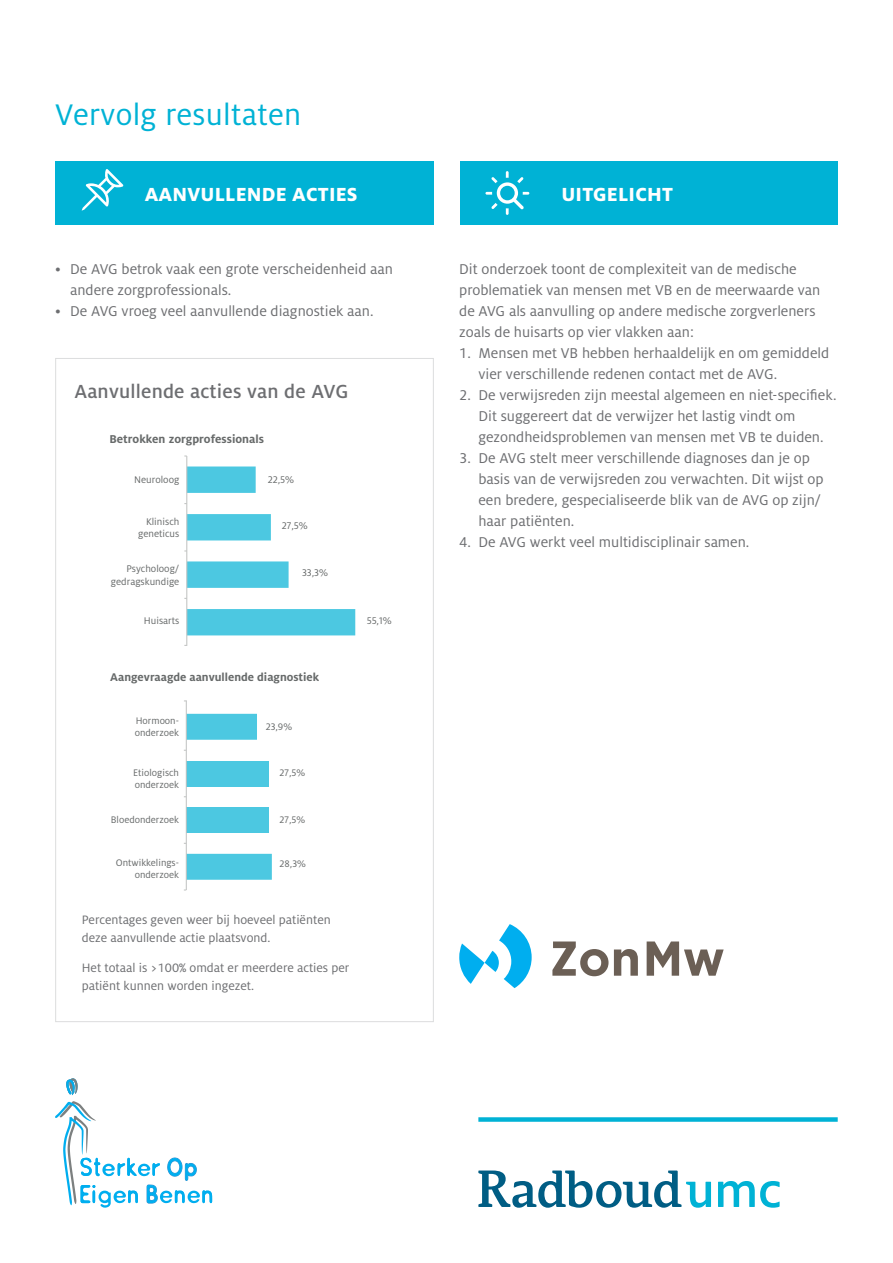
<style>
.page{position:relative;width:893px;height:1263px;background:#fff}
.page>*{position:absolute;margin:0;border:0;box-sizing:border-box;transform-origin:0 0}
.t1{font:33px "Milo OT";letter-spacing:.01em;color:#00b2d5}
.t2{font:800 21px "Milo OT";letter-spacing:.01em;color:#fff}
.t3{font:500 21px "Milo Pro";letter-spacing:.01em;color:#6d6e71}
.t4{font:15.75px/21px "Milo OT";color:#6d6e71}
.t5{font:13.5px/18px "Milo OT";color:#6d6e71}
.t6{font:700 12.6px "Milo OT";color:#676a6a}
.t7{font:700 12.3px "Milo OT";color:#676a6a}
.t8{font:10.65px/12.9px "Milo OT";color:#676a6a;text-align:right}
.t9{font:10.5px/12.6px "Milo OT";color:#676a6a}
</style>
<div class="page">
<svg style="left:478px;top:1170px;width:302px;height:38px"></svg>
<div style="left:478px;top:1117px;width:360px;height:5px;background:#00b2d5"></div>
<div style="left:460px;top:161px;width:378px;height:63px;background:#00b2d5"></div>
<svg style="left:485px;top:171px;width:44px;height:44px"></svg>
<div style="left:55px;top:161px;width:379px;height:63px;background:#00b2d5"></div>
<svg style="left:66px;top:1078px;width:12px;height:17px"></svg>
<svg style="left:55px;top:1101px;width:157px;height:107px"></svg>
<svg style="left:82px;top:169px;width:41px;height:42px"></svg>
<svg style="left:614px;top:949px;width:24px;height:27px"></svg>
<svg style="left:647px;top:941px;width:77px;height:35px"></svg>
<svg style="left:552px;top:941px;width:56px;height:35px"></svg>
<svg style="left:459px;top:924px;width:73px;height:64px"></svg>
<hr style="left:186px;top:456px;width:1px;height:190px;background:#c1c3c2">
<svg style="left:184px;top:466px;width:171px;height:169px"></svg>
<hr style="left:186px;top:700px;width:1px;height:190px;background:#c1c3c2">
<svg style="left:184px;top:714px;width:88px;height:166px"></svg>
<h1 class="t1" style="left:55px;top:96px;width:248px">Vervolg resultaten</h1>
<h2 class="t2" style="left:145px;top:183px;width:214px">AANVULLENDE ACTIES</h2>
<h2 class="t2" style="left:561px;top:183px;width:113px">UITGELICHT</h2>
<p class="t4" style="left:70px;top:259px;width:324px;text-indent:-15px">• De AVG betrok vaak een grote verscheidenheid aan andere zorgprofessionals.</p>
<p class="t4" style="left:55px;top:301px;width:320px">• De AVG vroeg veel aanvullende diagnostiek aan.</p>
<h2 class="t3" style="left:74px;top:380px;width:276px">Aanvullende acties van de AVG</h2>
<p class="t6" style="left:109px;top:432px;width:156px">Betrokken zorgprofessionals</p>
<p class="t8" style="left:134px;top:473px;width:47px">Neuroloog</p>
<p class="t8" style="left:268px;top:473px;width:28px">22,5%</p>
<p class="t8" style="left:282px;top:519px;width:27px">27,5%</p>
<p class="t8" style="left:302px;top:566px;width:27px">33,3%</p>
<p class="t8" style="left:138px;top:515px;width:43px">Klinisch geneticus</p>
<p class="t8" style="left:111px;top:562px;width:70px">Psycholoog/ gedragskundige</p>
<p class="t8" style="left:144px;top:614px;width:37px">Huisarts</p>
<p class="t8" style="left:367px;top:614px;width:26px">55,1%</p>
<p class="t7" style="left:110px;top:670px;width:210px">Aangevraagde aanvullende diagnostiek</p>
<p class="t9" style="left:135px;top:714px;width:46px">Hormoon&shy;onderzoek</p>
<p class="t9" style="left:133px;top:766px;width:47px">Etiologisch onderzoek</p>
<p class="t9" style="left:111px;top:814px;width:70px">Bloedonderzoek</p>
<p class="t9" style="left:116px;top:856px;width:65px;text-align:right">Ontwikkelings&shy;onderzoek</p>
<p class="t9" style="left:266px;top:720px;width:28px">23,9%</p>
<p class="t9" style="left:280px;top:766px;width:27px">27,5%</p>
<p class="t9" style="left:280px;top:814px;width:27px">27,5%</p>
<p class="t9" style="left:280px;top:858px;width:28px">28,3%</p>
<p class="t5" style="left:82px;top:911px;width:250px">Percentages geven weer bij hoeveel patiënten deze aanvullende actie plaatsvond.</p>
<p class="t5" style="left:82px;top:959px;width:269px">Het totaal is &gt;100% omdat er meerdere acties per patiënt kunnen worden ingezet.</p>
<p class="t4" style="left:459px;top:259px;width:362px">Dit onderzoek toont de complexiteit van de medische problematiek van mensen met VB en de meerwaarde van de AVG als aanvulling op andere medische zorgverleners zoals de huisarts op vier vlakken aan:</p>
<p class="t4" style="left:478px;top:343px;width:352px;text-indent:-19px">1. Mensen met VB hebben herhaaldelijk en om gemiddeld vier verschillende redenen contact met de AVG.</p>
<p class="t4" style="left:478px;top:385px;width:360px;text-indent:-19px">2. De verwijsreden zijn meestal algemeen en niet-specifiek.<br>Dit suggereert dat de verwijzer het lastig vindt om gezondheidsproblemen van mensen met VB te duiden.</p>
<p class="t4" style="left:478px;top:448px;width:347px;text-indent:-19px">3. De AVG stelt meer verschillende diagnoses dan je op basis van de verwijsreden zou verwachten. Dit wijst op een bredere, gespecialiseerde blik van de AVG op zijn/ haar patiënten.</p>
<p class="t4" style="left:459px;top:532px;width:292px">4. De AVG werkt veel multidisciplinair samen.</p>
</div>
